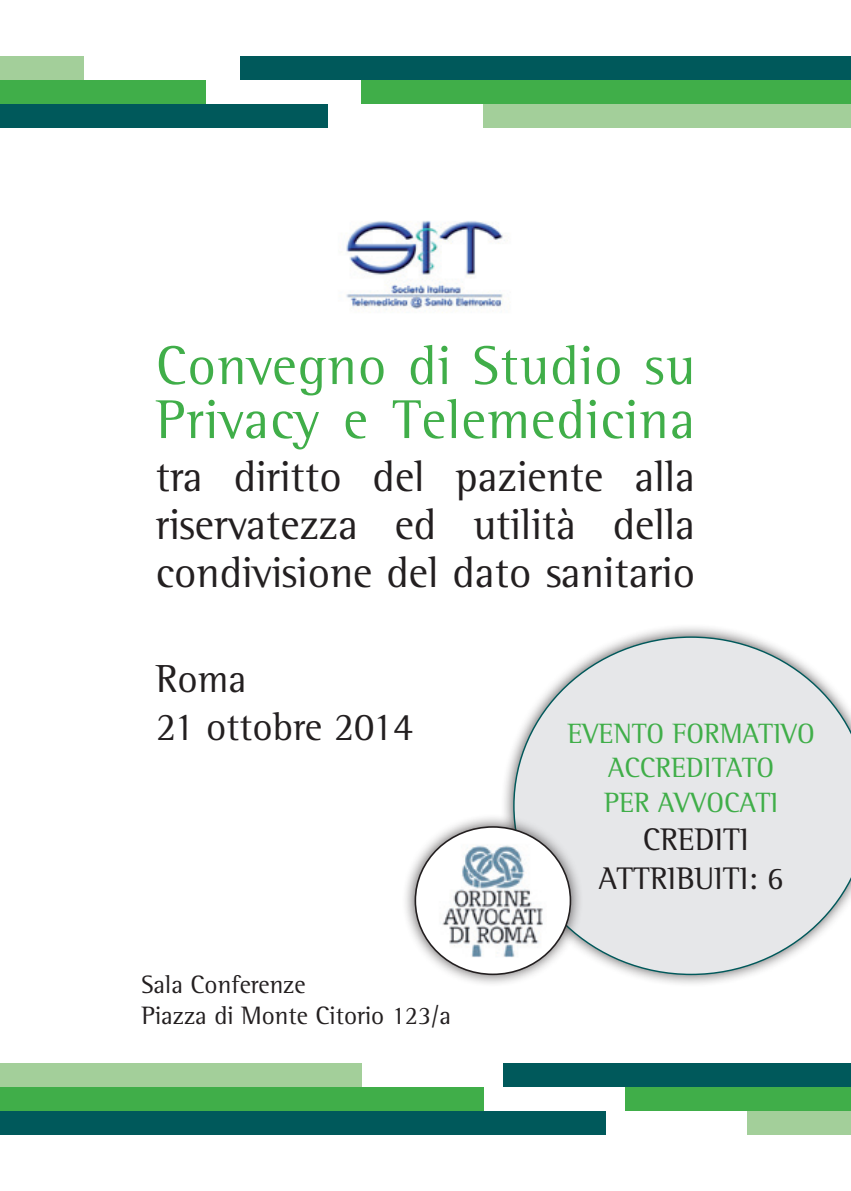
<style>
.page{position:relative;width:851px;height:1191px;background:#fff}
.page>*{position:absolute;margin:0;border:0;box-sizing:border-box;transform-origin:0 0}
.t1{font:56px/54px "Rotis Semi Serif Std";letter-spacing:.02em;color:#40ae49}
.t2{font:44px/48px "Rotis Semi Serif Std";color:#231f20;text-align:justify}
.t3{font:40px/48px "Rotis Semi Serif Std";color:#231f20}
.t4{font:32px/38.4px "Rotis Semi Serif Std";color:#231f20;text-align:center}
.t5{font:28.6px/34.4px "Rotis Semi Serif Std";color:#40ae49}
.t6{font:25.8px/31px "Rotis Semi Serif Std";color:#231f20}
</style>
<div class="page">
<div style="left:0;top:1110px;width:605px;height:24px;background:#00595b"></div>
<div style="left:0;top:1087px;width:483px;height:23px;background:#40ae49"></div>
<div style="left:0;top:1063px;width:362px;height:24px;background:#a3cf9a"></div>
<div style="left:240px;top:57px;width:610px;height:23px;background:#00595b"></div>
<div style="left:362px;top:80px;width:488px;height:24px;background:#40ae49"></div>
<div style="left:483px;top:104px;width:367px;height:23px;background:#a3cf9a"></div>
<img style="left:346px;top:220px;width:162px;height:93px">
<div style="left:0;top:104px;width:327px;height:23px;background:#00595b"></div>
<div style="left:0;top:80px;width:205px;height:24px;background:#40ae49"></div>
<div style="left:0;top:57px;width:84px;height:23px;background:#a3cf9a"></div>
<div style="left:503px;top:1063px;width:347px;height:24px;background:#00595b"></div>
<div style="left:625px;top:1087px;width:225px;height:23px;background:#40ae49"></div>
<div style="left:747px;top:1110px;width:103px;height:24px;background:#a3cf9a"></div>
<div style="left:500px;top:624px;width:350px;height:363px;background:#231f20;opacity:.75"></div>
<svg style="left:513px;top:636px;width:337px;height:339px;background:#e4e6e8"></svg>
<div style="left:402px;top:813px;width:181px;height:175px;background:#231f20;opacity:.75"></div>
<div style="left:415px;top:827px;width:155px;height:147px;background:#fff;border-radius:50%"></div>
<img style="left:439px;top:844px;width:108px;height:113px">
<p class="t1" style="left:156px;top:338px;width:540px">Convegno di Studio su<br>Privacy e Telemedicina</p>
<p class="t2" style="left:156px;top:452px;width:540px">tra diritto del paziente alla riservatezza ed utilità della condivisione del dato sanitario</p>
<p class="t3" style="left:156px;top:655px;width:259px">Roma<br>21 ottobre 2014</p>
<p class="t6" style="left:141px;top:969px;width:311px">Sala Conferenze<br>Piazza di Monte Citorio 123/a</p>
<p class="t5" style="left:608px;top:716px;width:208px;text-indent:-41px">Evento form ativo accre</p>
<p class="t5" style="left:686px;top:750px;width:89px">ditato</p>
<p class="t5" style="left:604px;top:785px;width:17px">per</p>
<p class="t5" style="left:658px;top:785px;width:122px">Avvocati</p>
<p class="t4" style="left:599px;top:820px;width:186px">Crediti attribuiti: 6</p>
</div>
